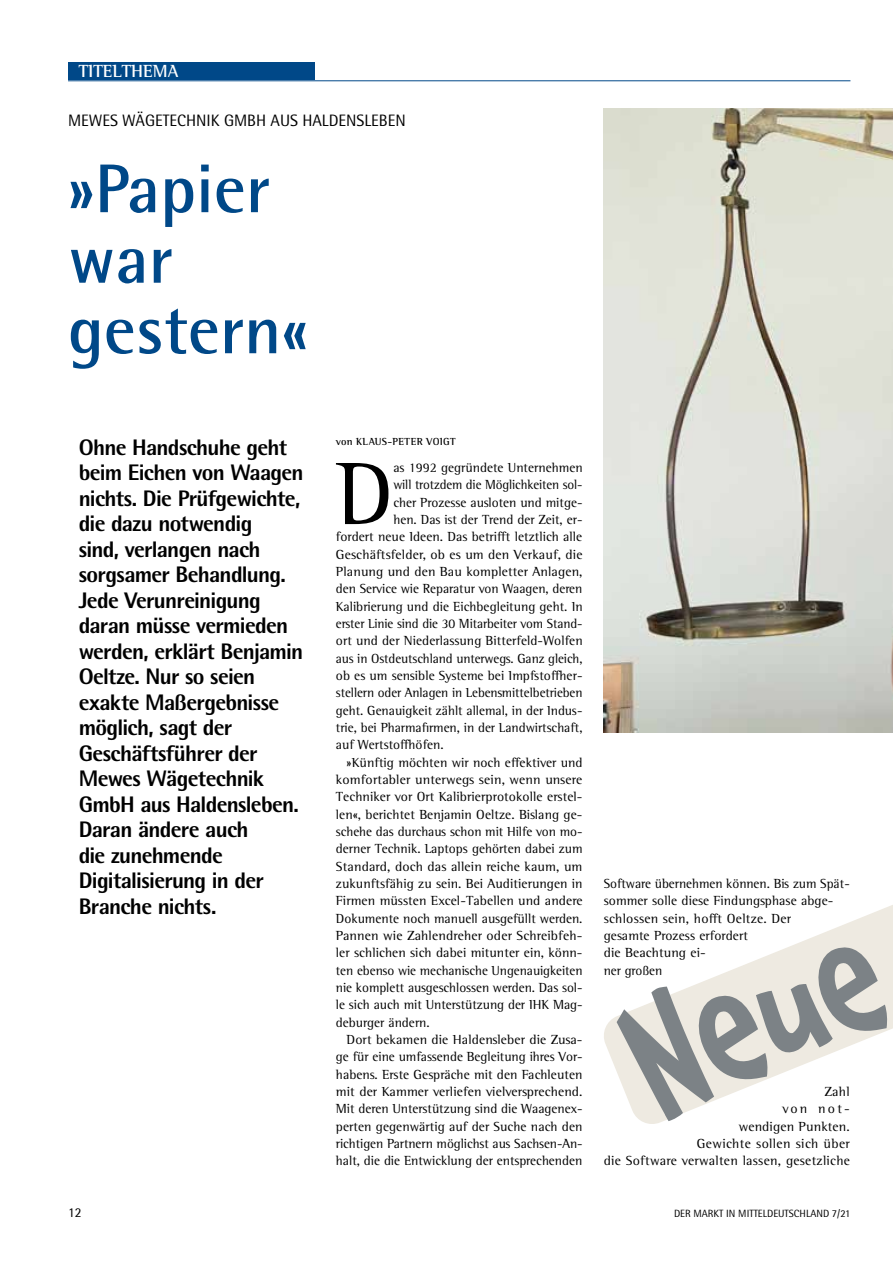
<style>
.page{position:relative;width:893px;height:1263px;background:#fff}
.page>*{position:absolute;margin:0;border:0;box-sizing:border-box;transform-origin:0 0}
.t1{font:500 145.95px "Chaloops";color:#7c8286;scale:.91 1}
.t2{font:90.75px "Rotis Semi Serif Pro";color:#000}
.t3{font:700 69px/70.5px "Rotis Semi Sans Pro";color:#004888}
.t4{font:800 22.5px/25.5px "Rotis Semi Sans Pro";letter-spacing:-.03em;color:#000}
.t5{font:700 18px "Rotis Semi Serif Pro";color:#fff}
.t6{font:16.5px "Rotis Semi Sans Pro";color:#000}
.t7{font:13.5px/17.4px "Rotis Semi Serif Pro";color:#000}
.t8{font:13.5px "Rotis Semi Sans Pro";color:#000}
.t9{font:10.5px "Rotis Semi Sans Pro";color:#000}
.t10{font:700 10.5px "Rotis Semi Serif Pro";letter-spacing:.02em;color:#000}
</style>
<div class="page">
<div style="left:68px;top:63px;width:247px;height:17px;background:#004888"></div>
<hr style="left:68px;top:80px;width:782px;height:1px;background:#004888">
<svg style="left:604px;top:905px;width:289px;height:219px;fill:#eeeae1"></svg>
<img style="left:604px;top:108px;width:289px;height:624px">
<h3 class="t5" style="left:79px;top:60px;width:101px">TITELTHEMA</h3>
<p class="t6" style="left:68px;top:110px;width:339px">MEWES WÄGETECHNIK GMBH AUS HALDENSLEBEN</p>
<h3 class="t3" style="left:68px;top:153px;width:242px">»Papier war gestern«</h3>
<p class="t4" style="left:79px;top:434px;width:227px">Ohne Handschuhe geht beim Eichen von Waagen nichts. Die Prüfgewichte, die dazu notwendig<br>sind, verlangen nach sorgsamer Behandlung.<br>Jede Verunreinigung daran müsse vermieden werden, erklärt Benjamin<br>Oeltze. Nur so seien exakte Maßergebnisse möglich, sagt der<br>Geschäftsführer der<br>Mewes Wägetechnik<br>GmbH aus Haldensleben.<br>Daran ändere auch<br>die zunehmende<br>Digitalisierung in der<br>Branche nichts.</p>
<p class="t10" style="left:336px;top:435px;width:121px">von KLAUS-PETER VOIGT</p>
<h2 class="t2" style="left:336px;top:438px;width:59px">D</h2>
<p class="t7" style="left:393px;top:459px;width:191px">as 1992 gegründete Unternehmen</p>
<p class="t7" style="left:393px;top:476px;width:191px">will trotzdem die Möglichkeiten sol-</p>
<p class="t7" style="left:393px;top:493px;width:191px">cher Prozesse ausloten und mitge-</p>
<p class="t7" style="left:393px;top:511px;width:191px">hen. Das ist der Trend der Zeit, er-</p>
<p class="t7" style="left:336px;top:528px;width:248px">fordert neue Ideen. Das betrifft letztlich alle</p>
<p class="t7" style="left:336px;top:545px;width:248px">Geschäftsfelder, ob es um den Verkauf, die</p>
<p class="t7" style="left:336px;top:563px;width:248px">Planung und den Bau kompletter Anlagen,</p>
<p class="t7" style="left:336px;top:580px;width:248px">den Service wie Reparatur von Waagen, deren</p>
<p class="t7" style="left:336px;top:597px;width:248px">Kalibrierung und die Eichbegleitung geht. In</p>
<p class="t7" style="left:336px;top:615px;width:248px">erster Linie sind die 30 Mitarbeiter vom Stand-</p>
<p class="t7" style="left:336px;top:632px;width:248px">ort und der Niederlassung Bitterfeld-Wolfen</p>
<p class="t7" style="left:336px;top:649px;width:248px">aus in Ostdeutschland unterwegs. Ganz gleich,</p>
<p class="t7" style="left:336px;top:667px;width:248px">ob es um sensible Systeme bei Impfstoffher-</p>
<p class="t7" style="left:336px;top:684px;width:248px">stellern oder Anlagen in Lebensmittelbetrieben</p>
<p class="t7" style="left:336px;top:701px;width:248px">geht. Genauigkeit zählt allemal, in der Indus-</p>
<p class="t7" style="left:336px;top:719px;width:248px">trie, bei Pharmafirmen, in der Landwirtschaft,</p>
<p class="t7" style="left:336px;top:736px;width:109px">auf Wertstoffhöfen.</p>
<p class="t7" style="left:347px;top:753px;width:238px">»Künftig möchten wir noch effektiver und</p>
<p class="t7" style="left:336px;top:771px;width:248px">komfortabler unterwegs sein, wenn unsere</p>
<p class="t7" style="left:336px;top:788px;width:248px">Techniker vor Ort Kalibrierprotokolle erstel-</p>
<p class="t7" style="left:336px;top:805px;width:248px">len«, berichtet Benjamin Oeltze. Bislang ge-</p>
<p class="t7" style="left:336px;top:823px;width:248px">schehe das durchaus schon mit Hilfe von mo-</p>
<p class="t7" style="left:336px;top:840px;width:248px">derner Technik. Laptops gehörten dabei zum</p>
<p class="t7" style="left:336px;top:857px;width:248px">Standard, doch das allein reiche kaum, um</p>
<p class="t7" style="left:336px;top:875px;width:248px">zukunftsfähig zu sein. Bei Auditierungen in</p>
<p class="t7" style="left:336px;top:892px;width:248px">Firmen müssten Excel-Tabellen und andere</p>
<p class="t7" style="left:336px;top:909px;width:248px">Dokumente noch manuell ausgefüllt werden.</p>
<p class="t7" style="left:336px;top:927px;width:248px">Pannen wie Zahlendreher oder Schreibfeh-</p>
<p class="t7" style="left:336px;top:944px;width:248px">ler schlichen sich dabei mitunter ein, könn-</p>
<p class="t7" style="left:336px;top:961px;width:248px">ten ebenso wie mechanische Ungenauigkeiten</p>
<p class="t7" style="left:336px;top:979px;width:248px">nie komplett ausgeschlossen werden. Das sol-</p>
<p class="t7" style="left:336px;top:996px;width:248px">le sich auch mit Unterstützung der IHK Mag-</p>
<p class="t7" style="left:336px;top:1013px;width:95px">deburger ändern.</p>
<p class="t7" style="left:347px;top:1031px;width:237px">Dort bekamen die Haldensleber die Zusa-</p>
<p class="t7" style="left:336px;top:1048px;width:248px">ge für eine umfassende Begleitung ihres Vor-</p>
<p class="t7" style="left:336px;top:1065px;width:248px">habens. Erste Gespräche mit den Fachleuten</p>
<p class="t7" style="left:336px;top:1083px;width:248px">mit der Kammer verliefen vielversprechend.</p>
<p class="t7" style="left:336px;top:1100px;width:248px">Mit deren Unterstützung sind die Waagenex-</p>
<p class="t7" style="left:336px;top:1117px;width:248px">perten gegenwärtig auf der Suche nach den</p>
<p class="t7" style="left:336px;top:1134px;width:248px">richtigen Partnern möglichst aus Sachsen-An-</p>
<p class="t7" style="left:336px;top:1152px;width:248px">halt, die die Entwicklung der entsprechenden</p>
<p class="t7" style="left:604px;top:875px;width:248px">Software übernehmen können. Bis zum Spät&shy;sommer solle diese Findungsphase abge&shy;schlossen sein, hofft Oeltze. Der<br>gesamte Prozess erfordert<br>die Beachtung ei-<br>ner großen</p>
<h1 class="t1" style="left:590px;top:966px;width:294px;rotate:-22deg">Neue</h1>
<p class="t7" style="left:604px;top:1083px;width:248px;text-align:right">Zahl<br>von not-<br>wendigen Punkten.<br>Gewichte sollen sich über<br>die Software verwalten lassen, gesetzliche</p>
<p class="t8" style="left:68px;top:1204px;width:15px">12</p>
<p class="t9" style="left:674px;top:1207px;width:178px">DER MARKT IN MITTELDEUTSCHLAND 7/21</p>
</div>
